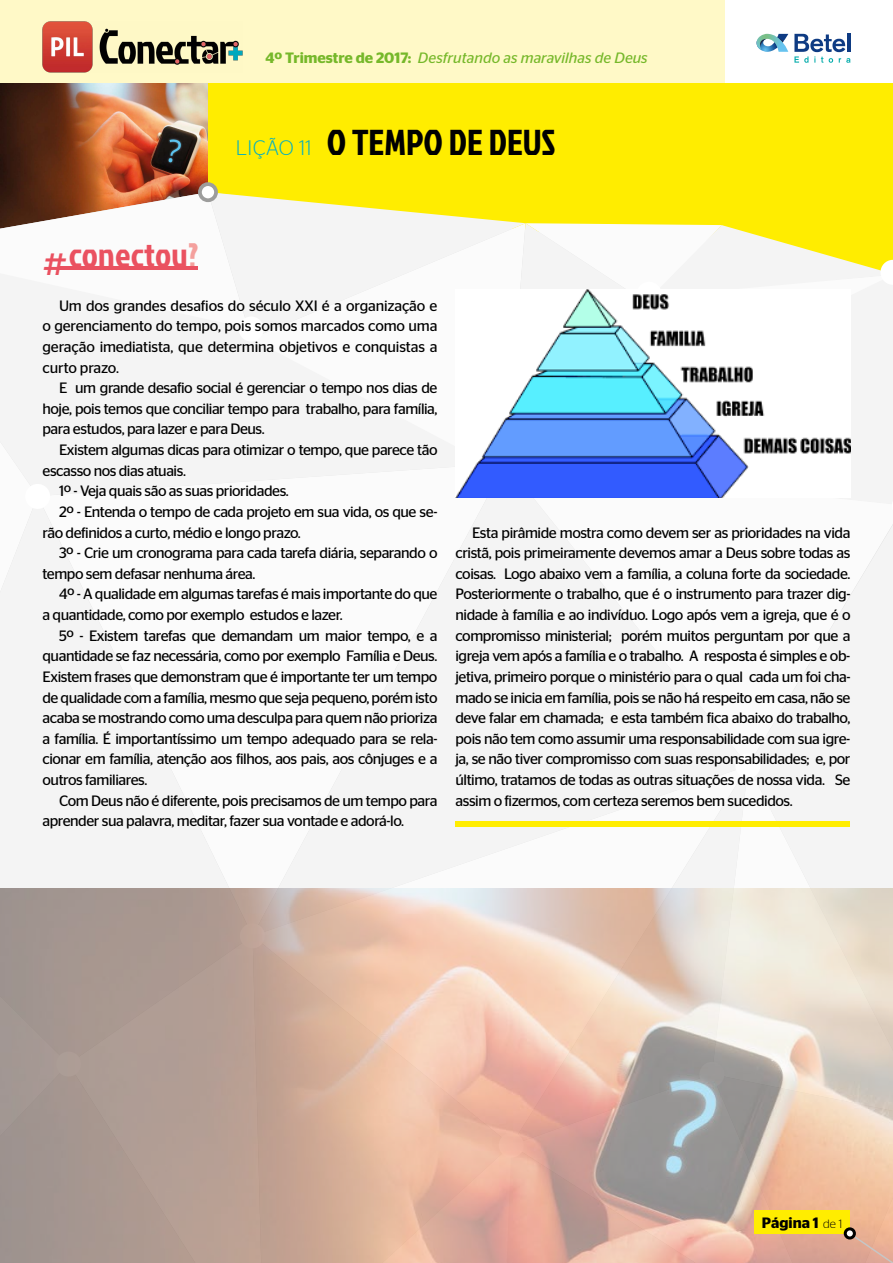
<style>
.page{position:relative;width:893px;height:1263px;background:#fff}
.page>*{position:absolute;margin:0;border:0;box-sizing:border-box;transform-origin:0 0}
.t1{font:36px "Jockey One";color:#000}
.t2{font:34.05px "Jockey One";letter-spacing:.01em;color:#ea5160}
.t3{font:15px/20.7px "Stag Sans";letter-spacing:-.03em;color:#000;text-align:justify}
.t4{font:italic 15px "Stag Sans";color:#76b82a}
.t5{font:600 15px "Stag Sans";color:#000}
.s1{font-weight:600;font-style:normal}
.s2{font-size:40.8px}
.s3{color:#f4a09d}
.s4{font-family:"Stag Sans";font-weight:300;font-size:21px;color:#00aec3}
.s5{font-weight:300;font-size:12px}
</style>
<div class="page">
<div style="left:0;top:0;width:893px;height:124px;background:#fff9c7"></div>
<div style="left:725px;top:0;width:168px;height:124px;background:#fff"></div>
<div style="left:43px;top:84px;width:850px;height:235px;background:#ffed00"></div>
<img style="left:0;top:84px;width:208px;height:108px">
<svg style="left:0;top:192px;width:208px;height:81px;background:#decec6"></svg>
<div style="left:0;top:273px;width:251px;height:190px;background:#f4f4f4"></div>
<svg style="left:208px;top:193px;width:315px;height:146px;fill:#f8f4f4"></svg>
<div style="left:251px;top:223px;width:255px;height:240px;background:#f4f4f4"></div>
<div style="left:0;top:442px;width:38px;height:44px;background:#f4f4f4"></div>
<div style="left:38px;top:463px;width:215px;height:32px;background:#f4f4f4"></div>
<svg style="left:253px;top:463px;width:253px;height:303px"></svg>
<div style="left:506px;top:504px;width:234px;height:262px;background:#f4f4f4"></div>
<div style="left:0;top:508px;width:229px;height:380px;background:#f4f4f4"></div>
<div style="left:278px;top:766px;width:233px;height:122px;background:#f4f4f4"></div>
<div style="left:755px;top:524px;width:138px;height:242px;background:#f4f4f4"></div>
<svg style="left:506px;top:473px;width:387px;height:31px"></svg>
<svg style="left:511px;top:766px;width:201px;height:122px"></svg>
<div style="left:712px;top:766px;width:181px;height:122px;background:#f4f4f4"></div>
<div style="left:735px;top:753px;width:26px;height:25px;background:#fff;border-radius:50%"></div>
<svg style="left:506px;top:223px;width:387px;height:250px"></svg>
<div style="left:636px;top:281px;width:26px;height:26px;background:#fff;border-radius:50%"></div>
<div style="left:238px;top:316px;width:26px;height:26px;background:#fff;border-radius:50%"></div>
<div style="left:25px;top:484px;width:25px;height:25px;background:#fff;border-radius:50%"></div>
<div style="left:200px;top:184px;width:16px;height:16px;background:#fff;border-radius:50%"></div>
<div style="left:198px;top:182px;width:20px;height:20px;border:4px solid #9d9d9c;border-radius:50%"></div>
<img style="left:455px;top:289px;width:395px;height:209px">
<img style="left:0;top:888px;width:893px;height:375px">
<hr style="left:59px;top:267px;width:139px;height:3px;background:#ea5160">
<svg style="left:794px;top:34px;width:56px;height:29px"></svg>
<svg style="left:756px;top:34px;width:32px;height:18px"></svg>
<img style="left:43px;top:22px;width:200px;height:51px">
<svg style="left:712px;top:1074px;width:181px;height:189px;background:#d8b8a4"></svg>
<div style="left:755px;top:1210px;width:95px;height:23px;background:#ffed00"></div>
<div style="left:845px;top:1229px;width:9px;height:9px;background:#fff;border-radius:50%"></div>
<div style="left:844px;top:1227px;width:12px;height:12px;border:3px solid #000;border-radius:50%"></div>
<div style="left:455px;top:821px;width:395px;height:5px;background:#ffed00"></div>
<p class="t4" style="left:266px;top:49px;width:384px"><span class="s1">4º Trimestre de 2017:</span> Desfrutando as maravilhas de Deus</p>
<h2 class="t2" style="left:43px;top:230px;width:158px"><span class="s2">#</span>conectou<span class="s3">?</span></h2>
<h1 class="t1" style="left:236px;top:116px;width:321px"><span class="s4">LIÇÃO 11</span> O TEMPO DE DEUS</h1>
<p class="t3" style="left:43px;top:295px;width:396px;text-indent:16px">Um dos grandes desafios do século XXI é a organização e o gerenciamento do tempo, pois somos marcados como uma geração imediatista, que determina objetivos e conquistas a curto prazo.</p>
<p class="t3" style="left:43px;top:377px;width:396px;text-indent:16px">E um grande desafio social é gerenciar o tempo nos dias de hoje, pois temos que conciliar tempo para trabalho, para família, para estudos, para lazer e para Deus.</p>
<p class="t3" style="left:59px;top:439px;width:380px">Existem algumas dicas para otimizar o tempo, que parece tão</p>
<p class="t3" style="left:43px;top:460px;width:145px">escasso nos dias atuais.</p>
<p class="t3" style="left:59px;top:481px;width:231px">1º - Veja quais são as suas prioridades.</p>
<p class="t3" style="left:59px;top:501px;width:380px">2º - Entenda o tempo de cada projeto em sua vida, os que se-</p>
<p class="t3" style="left:43px;top:522px;width:260px">rão definidos a curto, médio e longo prazo.</p>
<p class="t3" style="left:59px;top:542px;width:380px">3º - Crie um cronograma para cada tarefa diária, separando o</p>
<p class="t3" style="left:43px;top:563px;width:214px">tempo sem defasar nenhuma área.</p>
<p class="t3" style="left:59px;top:584px;width:380px">4º - A qualidade em algumas tarefas é mais importante do que</p>
<p class="t3" style="left:43px;top:604px;width:302px">a quantidade, como por exemplo estudos e lazer.</p>
<p class="t3" style="left:59px;top:625px;width:380px">5º - Existem tarefas que demandam um maior tempo, e a</p>
<p class="t3" style="left:43px;top:646px;width:396px">quantidade se faz necessária, como por exemplo Família e Deus.</p>
<p class="t3" style="left:43px;top:666px;width:396px">Existem frases que demonstram que é importante ter um tempo</p>
<p class="t3" style="left:43px;top:687px;width:396px">de qualidade com a família, mesmo que seja pequeno, porém isto</p>
<p class="t3" style="left:43px;top:707px;width:396px">acaba se mostrando como uma desculpa para quem não prioriza</p>
<p class="t3" style="left:43px;top:728px;width:396px">a família. É importantíssimo um tempo adequado para se rela-</p>
<p class="t3" style="left:43px;top:749px;width:396px">cionar em família, atenção aos filhos, aos pais, aos cônjuges e a</p>
<p class="t3" style="left:43px;top:769px;width:106px">outros familiares.</p>
<p class="t3" style="left:59px;top:790px;width:380px">Com Deus não é diferente, pois precisamos de um tempo para</p>
<p class="t3" style="left:43px;top:811px;width:363px">aprender sua palavra, meditar, fazer sua vontade e adorá-lo.</p>
<p class="t3" style="left:455px;top:522px;width:397px;text-indent:16px">Esta pirâmide mostra como devem ser as prioridades na vida cristã, pois primeiramente devemos amar a Deus sobre todas as coisas. Logo abaixo vem a família, a coluna forte da sociedade.<br>Posteriormente o trabalho, que é o instrumento para trazer dig&shy;nidade à família e ao indivíduo. Logo após vem a igreja, que é o compromisso ministerial; porém muitos perguntam por que a igreja vem após a família e o trabalho. A resposta é simples e ob&shy;jetiva, primeiro porque o ministério para o qual cada um foi cha&shy;mado se inicia em família, pois se não há respeito em casa, não se deve falar em chamada; e esta também fica abaixo do trabalho, pois não tem como assumir uma responsabilidade com sua igre&shy;ja, se não tiver compromisso com suas responsabilidades; e, por último, tratamos de todas as outras situações de nossa vida. Se assim o fizermos, com certeza seremos bem sucedidos.</p>
<p class="t5" style="left:762px;top:1214px;width:82px">Página 1 <span class="s5">de 1</span></p>
</div>
